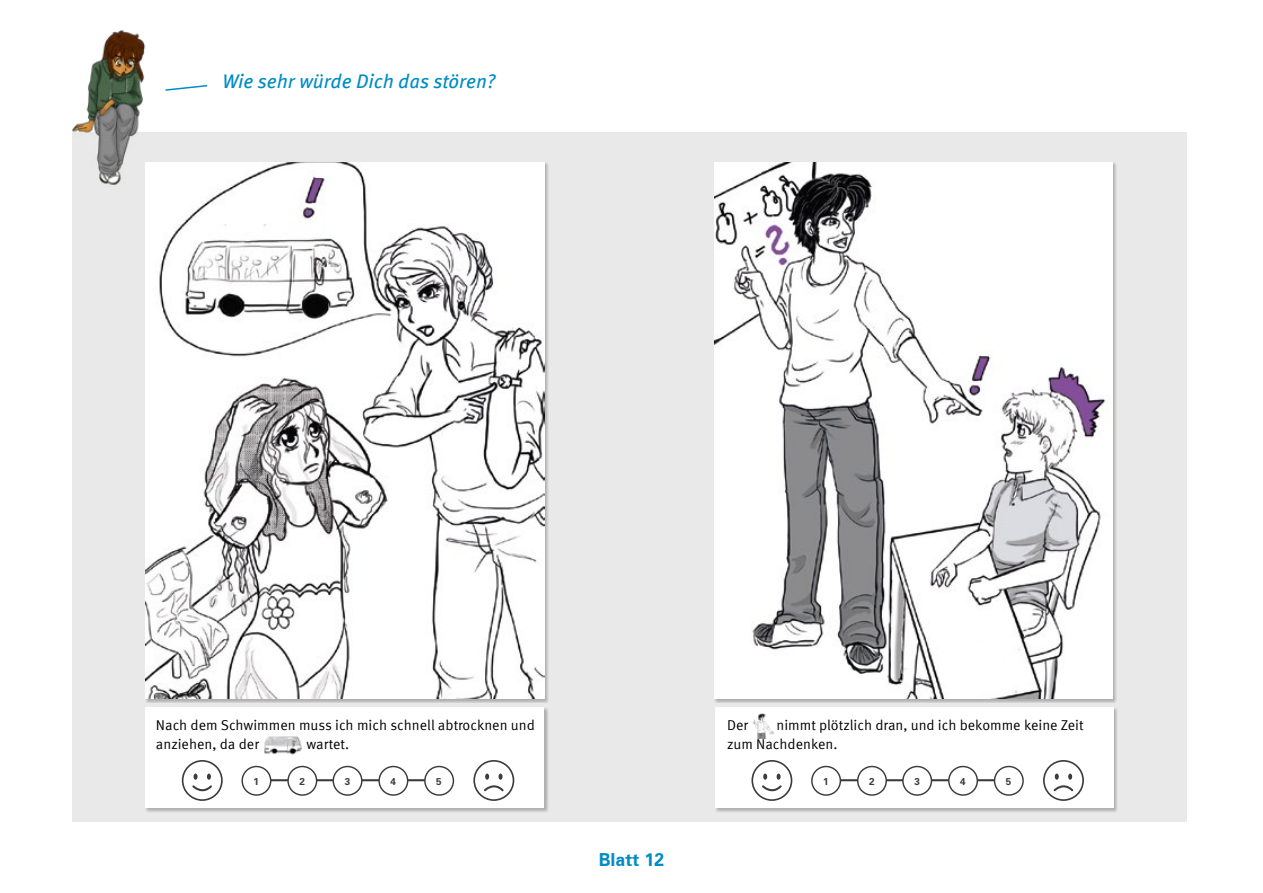
<style>
.page{position:relative;width:1263px;height:893px;background:#fff}
.page>*{position:absolute;margin:0;border:0;box-sizing:border-box;transform-origin:0 0}
.t1{font:italic 19.65px "Meta Pro";color:#008bc5}
.t2{font:700 18px "Zurich BT";color:#008bc5}
.t3{font:14.25px/19.5px "Meta Pro";color:#000}
.t4{font:700 9.9px "Univers";color:#3c3c3b}
</style>
<div class="page">
<div style="left:72px;top:132px;width:557px;height:689px;background:#e9e9e9"></div>
<div style="left:145px;top:707px;width:403px;height:105px;background:#000;opacity:.25"></div>
<div style="left:146px;top:707px;width:398px;height:101px;background:#fff"></div>
<hr style="left:257px;top:779px;width:184px;height:2px;background:#3c3c3b">
<div style="left:242px;top:766px;width:29px;height:29px;background:#fff;border-radius:50%"></div>
<div style="left:241px;top:766px;width:30px;height:30px;border:1px solid #3c3c3b;border-radius:50%"></div>
<div style="left:379px;top:766px;width:29px;height:29px;background:#fff;border-radius:50%"></div>
<div style="left:378px;top:766px;width:30px;height:30px;border:1px solid #3c3c3b;border-radius:50%"></div>
<div style="left:425px;top:766px;width:28px;height:29px;background:#fff;border-radius:50%"></div>
<div style="left:424px;top:766px;width:30px;height:30px;border:1px solid #3c3c3b;border-radius:50%"></div>
<div style="left:288px;top:766px;width:29px;height:29px;background:#fff;border-radius:50%"></div>
<div style="left:287px;top:766px;width:30px;height:30px;border:1px solid #3c3c3b;border-radius:50%"></div>
<div style="left:333px;top:766px;width:29px;height:29px;background:#fff;border-radius:50%"></div>
<div style="left:333px;top:766px;width:29px;height:30px;border:1px solid #3c3c3b;border-radius:50%"></div>
<svg style="left:182px;top:760px;width:41px;height:41px"></svg>
<svg style="left:473px;top:760px;width:41px;height:41px"></svg>
<img style="left:146px;top:162px;width:398px;height:537px">
<img style="left:264px;top:736px;width:38px;height:19px">
<img style="left:72px;top:30px;width:79px;height:156px">
<svg style="left:165px;top:85px;width:43px;height:6px"></svg>
<div style="left:629px;top:132px;width:558px;height:689px;background:#e9e9e9"></div>
<div style="left:715px;top:707px;width:403px;height:105px;background:#000;opacity:.25"></div>
<div style="left:715px;top:707px;width:399px;height:101px;background:#fff"></div>
<hr style="left:827px;top:779px;width:183px;height:2px;background:#3c3c3b">
<div style="left:812px;top:766px;width:28px;height:29px;background:#fff;border-radius:50%"></div>
<div style="left:811px;top:766px;width:30px;height:30px;border:1px solid #3c3c3b;border-radius:50%"></div>
<div style="left:949px;top:766px;width:28px;height:29px;background:#fff;border-radius:50%"></div>
<div style="left:948px;top:766px;width:30px;height:30px;border:1px solid #3c3c3b;border-radius:50%"></div>
<div style="left:994px;top:766px;width:29px;height:29px;background:#fff;border-radius:50%"></div>
<div style="left:994px;top:766px;width:30px;height:30px;border:1px solid #3c3c3b;border-radius:50%"></div>
<div style="left:858px;top:766px;width:28px;height:29px;background:#fff;border-radius:50%"></div>
<div style="left:857px;top:766px;width:30px;height:30px;border:1px solid #3c3c3b;border-radius:50%"></div>
<div style="left:903px;top:766px;width:28px;height:29px;background:#fff;border-radius:50%"></div>
<div style="left:902px;top:766px;width:30px;height:30px;border:1px solid #3c3c3b;border-radius:50%"></div>
<svg style="left:751px;top:760px;width:41px;height:41px"></svg>
<svg style="left:1043px;top:760px;width:41px;height:41px"></svg>
<img style="left:715px;top:162px;width:398px;height:537px">
<img style="left:752px;top:714px;width:21px;height:25px">
<h1 class="t1" style="left:222px;top:66px;width:275px">Wie sehr würde Dich das stören?</h1>
<p class="t3" style="left:156px;top:714px;width:380px">Nach dem Schwimmen muss ich mich schnell abtrocknen und anziehen, da der</p>
<p class="t3" style="left:307px;top:733px;width:44px">wartet.</p>
<p class="t4" style="left:254px;top:775px;width:7px">1</p>
<p class="t4" style="left:300px;top:775px;width:7px">2</p>
<p class="t4" style="left:345px;top:775px;width:7px">3</p>
<p class="t4" style="left:391px;top:775px;width:7px">4</p>
<p class="t4" style="left:436px;top:775px;width:7px">5</p>
<p class="t2" style="left:599px;top:849px;width:67px">Blatt 12</p>
<p class="t3" style="left:727px;top:714px;width:358px;text-indent:49px">nimmt plötzlich dran, und ich bekomme keine Zeit zum Nachdenken.</p>
<p class="t3" style="left:727px;top:714px;width:23px">Der</p>
<p class="t4" style="left:823px;top:775px;width:7px">1</p>
<p class="t4" style="left:869px;top:775px;width:7px">2</p>
<p class="t4" style="left:914px;top:775px;width:7px">3</p>
<p class="t4" style="left:960px;top:775px;width:7px">4</p>
<p class="t4" style="left:1006px;top:775px;width:7px">5</p>
</div>
